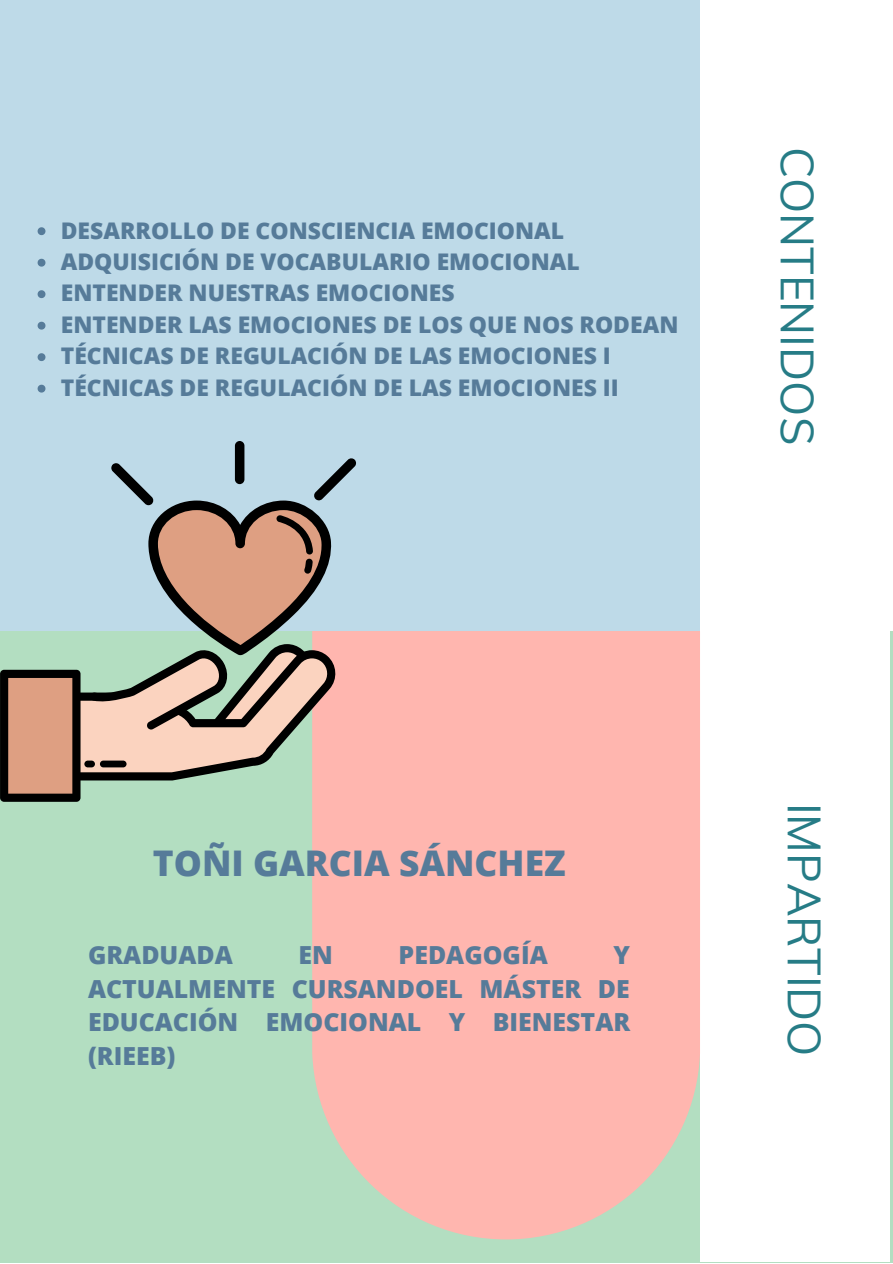
<style>
.page{position:relative;width:893px;height:1264px;background:#fff}
.page>*{position:absolute;margin:0;border:0;box-sizing:border-box;transform-origin:0 0}
.t1{font:45.6px "Muli";color:#267c86}
.t2{font:800 35.4px "Open Sans";color:#567b99}
.t3{font:800 24.9px/33.8px "Open Sans";color:#567b99;text-align:justify}
.t4{font:800 22.95px/31.5px "Open Sans";color:#567b99}
</style>
<div class="page">
<div style="left:0;top:0;width:863px;height:631px;background:#bedae8"></div>
<div style="left:0;top:631px;width:892px;height:631px;background:#b3dec1"></div>
<div style="left:700px;top:0;width:189px;height:1261px;background:#fff"></div>
<svg style="left:312px;top:631px;width:388px;height:608px;background:#f9b8b0"></svg>
<div style="left:235px;top:441px;width:9px;height:43px;background:#000;border-radius:5px"></div>
<svg style="left:0;top:458px;width:356px;height:343px"></svg>
<svg style="left:38px;top:227px;width:7px;height:8px"></svg>
<svg style="left:38px;top:259px;width:7px;height:7px"></svg>
<svg style="left:38px;top:290px;width:7px;height:8px"></svg>
<svg style="left:38px;top:322px;width:7px;height:7px"></svg>
<svg style="left:38px;top:353px;width:7px;height:8px"></svg>
<svg style="left:38px;top:385px;width:7px;height:7px"></svg>
<p class="t4" style="left:61px;top:214px;width:619px">DESARROLLO DE CONSCIENCIA EMOCIONAL ADQUISICIÓN DE VOCABULARIO EMOCIONAL ENTENDER NUESTRAS EMOCIONES<br>ENTENDER LAS EMOCIONES DE LOS QUE NOS RODEAN TÉCNICAS DE REGULACIÓN DE LAS EMOCIONES I TÉCNICAS DE REGULACIÓN DE LAS EMOCIONES II</p>
<h1 class="t1" style="left:826px;top:147px;width:300px;rotate:90deg">CONTENIDOS</h1>
<h2 class="t2" style="left:153px;top:838px;width:414px">TOÑI GARCIA SÁNCHEZ</h2>
<p class="t3" style="left:88px;top:937px;width:146px">GRADUADA</p>
<p class="t3" style="left:298px;top:937px;width:36px">EN</p>
<p class="t3" style="left:398px;top:937px;width:151px">PEDAGOGÍA</p>
<p class="t3" style="left:88px;top:937px;width:543px;text-indent:525px">Y ACTUALMENTE CURSANDOEL MÁSTER DE EDUCACIÓN EMOCIONAL Y BIENESTAR (RIEEB)</p>
<h1 class="t1" style="left:833px;top:802px;width:255px;rotate:90deg">IMPARTIDO</h1>
</div>
